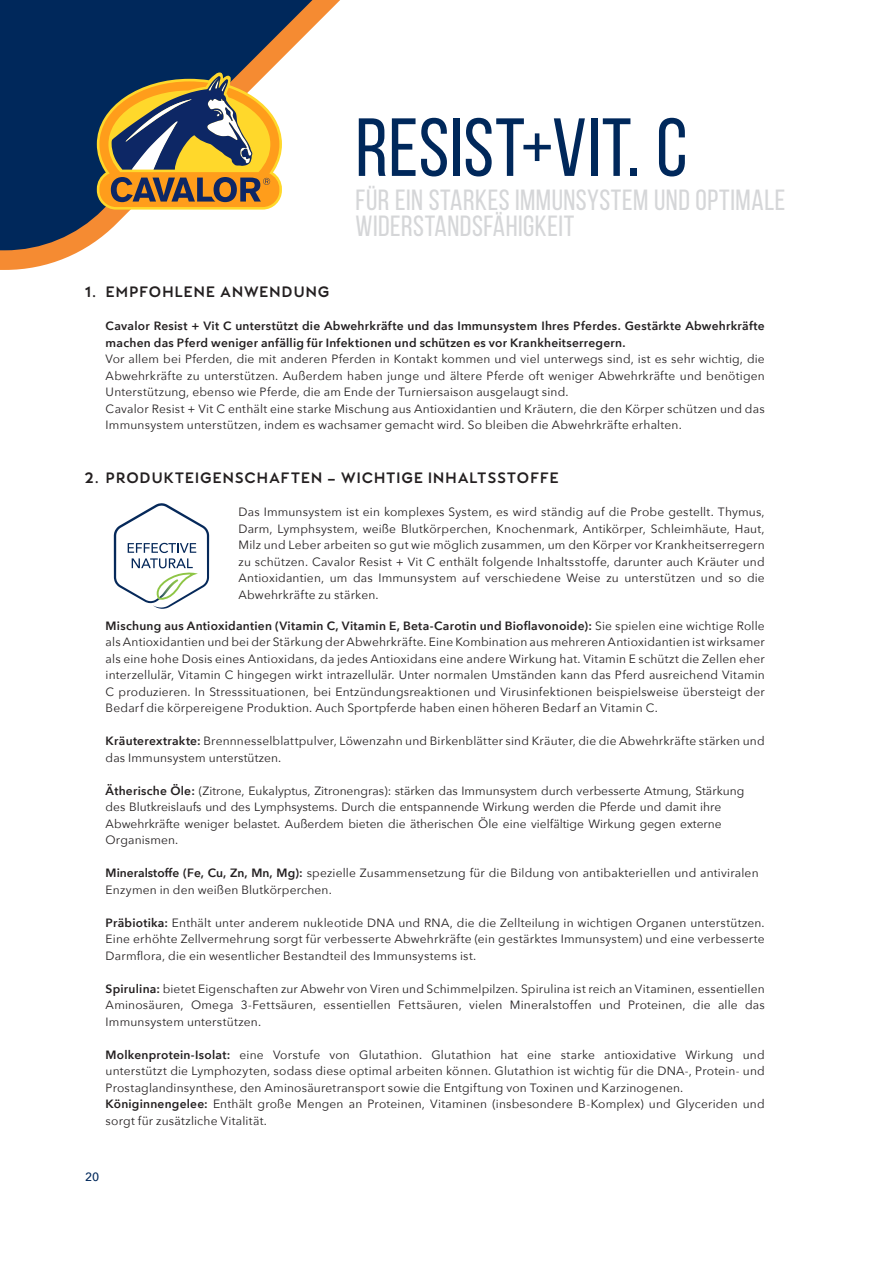
<style>
.page{position:relative;width:893px;height:1263px;background:#fff}
.page>*{position:absolute;margin:0;border:0;box-sizing:border-box;transform-origin:0 0}
.t1{font:82.2px "Bebas Neue";letter-spacing:.01em;color:#00285b}
.t2{font:29.25px/25.5px "Bebas Neue";letter-spacing:.015em;color:#d5d6d8}
.t3{font:15px "Buket Retro Basic";letter-spacing:.02em;color:#231f20}
.t4{font:12px/16.5px "Avenir Next";letter-spacing:.015em;color:#231f20;text-align:justify}
.t5{font:600 12px/16.5px "Avenir Next";letter-spacing:.02em;color:#231f20}
.t6{font:500 12px "Avenir Next";color:#00285b}
.s1{font-weight:600}
</style>
<div class="page">
<svg style="left:0;top:0;width:340px;height:270px;fill:#00285b"></svg>
<svg style="left:97px;top:72px;width:185px;height:138px;background:#a08754"></svg>
<svg style="left:114px;top:503px;width:95px;height:106px"></svg>
<p class="t1" style="left:355px;top:103px;width:333px">RESIST+VIT. C</p>
<p class="t2" style="left:355px;top:187px;width:431px">FÜR EIN STARKES IMMUNSYSTEM UND OPTIMALE<br>WIDERSTANDSFÄHIGKEIT</p>
<p class="t3" style="left:84px;top:282px;width:247px">1. EMPFOHLENE ANWENDUNG</p>
<p class="t5" style="left:106px;top:317px;width:661px">Cavalor Resist + Vit C unterstützt die Abwehrkräfte und das Immunsystem Ihres Pferdes. Gestärkte Abwehrkräfte machen das Pferd weniger anfällig für Infektionen und schützen es vor Krankheitserregern.</p>
<p class="t4" style="left:106px;top:350px;width:661px">Vor allem bei Pferden, die mit anderen Pferden in Kontakt kommen und viel unterwegs sind, ist es sehr wichtig, die Abwehrkräfte zu unterstützen. Außerdem haben junge und ältere Pferde oft weniger Abwehrkräfte und benötigen Unterstützung, ebenso wie Pferde, die am Ende der Turniersaison ausgelaugt sind.</p>
<p class="t4" style="left:106px;top:400px;width:660px">Cavalor Resist + Vit C enthält eine starke Mischung aus Antioxidantien und Kräutern, die den Körper schützen und das<br>Immunsystem unterstützen, indem es wachsamer gemacht wird. So bleiben die Abwehrkräfte erhalten.</p>
<p class="t3" style="left:84px;top:468px;width:476px">2. PRODUKTEIGENSCHAFTEN – WICHTIGE INHALTSSTOFFE</p>
<p class="t4" style="left:239px;top:503px;width:528px">Das Immunsystem ist ein komplexes System, es wird ständig auf die Probe gestellt. Thymus, Darm, Lymphsystem, weiße Blutkörperchen, Knochenmark, Antikörper, Schleimhäute, Haut, Milz und Leber arbeiten so gut wie möglich zusammen, um den Körper vor Krankheitserregern zu schützen. Cavalor Resist + Vit C enthält folgende Inhaltsstoffe, darunter auch Kräuter und Antioxidantien, um das Immunsystem auf verschiedene Weise zu unterstützen und so die Abwehrkräfte zu stärken.</p>
<p class="t4" style="left:106px;top:617px;width:661px"><span class="s1">Mischung aus Antioxidantien (Vitamin C, Vitamin E, Beta-Carotin und Bioflavonoide):</span> Sie spielen eine wichtige Rolle als Antioxidantien und bei der Stärkung der Abwehrkräfte. Eine Kombination aus mehreren Antioxidantien ist wirksamer als eine hohe Dosis eines Antioxidans, da jedes Antioxidans eine andere Wirkung hat. Vitamin E schützt die Zellen eher interzellulär, Vitamin C hingegen wirkt intrazellulär. Unter normalen Umständen kann das Pferd ausreichend Vitamin C produzieren. In Stresssituationen, bei Entzündungsreaktionen und Virusinfektionen beispielsweise übersteigt der Bedarf die körpereigene Produktion. Auch Sportpferde haben einen höheren Bedarf an Vitamin C.</p>
<p class="t4" style="left:106px;top:732px;width:661px"><span class="s1">Kräuterextrakte:</span> Brennnesselblattpulver, Löwenzahn und Birkenblätter sind Kräuter, die die Abwehrkräfte stärken und das Immunsystem unterstützen.</p>
<p class="t4" style="left:106px;top:782px;width:640px;text-align:left"><span class="s1">Ätherische Öle:</span> (Zitrone, Eukalyptus, Zitronengras): stärken das Immunsystem durch verbesserte Atmung, Stärkung des Blutkreislaufs und des Lymphsystems. Durch die entspannende Wirkung werden die Pferde und damit ihre Abwehrkräfte weniger belastet. Außerdem bieten die ätherischen Öle eine vielfältige Wirkung gegen externe Organismen.</p>
<p class="t4" style="left:106px;top:864px;width:654px"><span class="s1">Mineralstoffe (Fe, Cu, Zn, Mn, Mg):</span> spezielle Zusammensetzung für die Bildung von antibakteriellen und antiviralen<br>Enzymen in den weißen Blutkörperchen.</p>
<p class="t4" style="left:106px;top:914px;width:661px"><span class="s1">Präbiotika:</span> Enthält unter anderem nukleotide DNA und RNA, die die Zellteilung in wichtigen Organen unterstützen.<br>Eine erhöhte Zellvermehrung sorgt für verbesserte Abwehrkräfte (ein gestärktes Immunsystem) und eine verbesserte Darmflora, die ein wesentlicher Bestandteil des Immunsystems ist.</p>
<p class="t4" style="left:106px;top:980px;width:661px"><span class="s1">Spirulina:</span> bietet Eigenschaften zur Abwehr von Viren und Schimmelpilzen. Spirulina ist reich an Vitaminen, essentiellen Aminosäuren, Omega 3-Fettsäuren, essentiellen Fettsäuren, vielen Mineralstoffen und Proteinen, die alle das Immunsystem unterstützen.</p>
<p class="t4" style="left:106px;top:1046px;width:661px;text-align:left"><span class="s1">Molkenprotein-Isolat:</span> eine Vorstufe von Glutathion. Glutathion hat eine starke antioxidative Wirkung und unterstützt die Lymphozyten, sodass diese optimal arbeiten können. Glutathion ist wichtig für die DNA-, Protein- und Prostaglandinsynthese, den Aminosäuretransport sowie die Entgiftung von Toxinen und Karzinogenen.<br><span class="s1">Königinnengelee:</span> Enthält große Mengen an Proteinen, Vitaminen (insbesondere B-Komplex) und Glyceriden und sorgt für zusätzliche Vitalität.</p>
<p class="t6" style="left:85px;top:1167px;width:16px">20</p>
</div>
